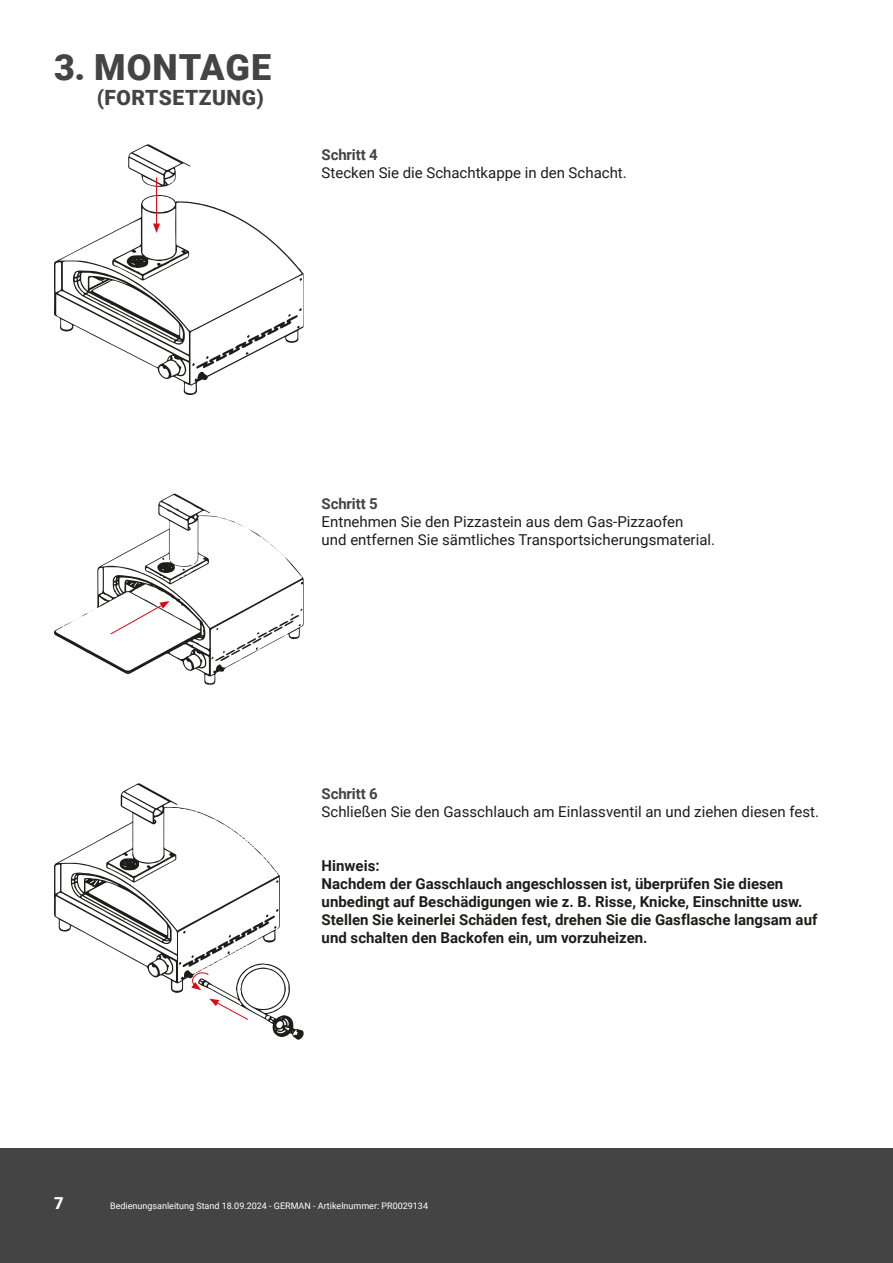
<style>
.page{position:relative;width:893px;height:1263px;background:#fff}
.page>*{position:absolute;margin:0;border:0;box-sizing:border-box;transform-origin:0 0}
.Große_Headline{font:900 36px "Roboto";letter-spacing:.025em;color:#454445}
.Große_Subheadline{font:900 21px "Roboto";letter-spacing:.025em;color:#454445}
.t1{font:900 16.5px "Roboto";color:#fff}
.Auszeichnungen_schwarz{font:700 15px/18px "Roboto";color:#1d1d1b}
.Fließtext{font:15px/18px "Roboto";color:#1d1d1b}
.Fließtext-2{font:700 15px "Roboto";letter-spacing:-.01em;color:#454445}
.Headlines_im_Fließtext{font:700 15px "Roboto";letter-spacing:-.01em;color:#454445}
.t2{font:9px "Roboto";color:#fff}
</style>
<div class="page">
<div style="left:0;top:1148px;width:893px;height:115px;background:#454445"></div>
<svg style="left:54px;top:493px;width:250px;height:192px"></svg>
<svg style="left:63px;top:608px;width:33px;height:18px"></svg>
<svg style="left:218px;top:517px;width:84px;height:59px"></svg>
<svg style="left:211px;top:609px;width:92px;height:52px"></svg>
<svg style="left:157px;top:558px;width:36px;height:18px"></svg>
<svg style="left:109px;top:588px;width:61px;height:47px"></svg>
<svg style="left:54px;top:195px;width:250px;height:200px"></svg>
<svg style="left:128px;top:144px;width:63px;height:43px"></svg>
<svg style="left:73px;top:266px;width:229px;height:103px"></svg>
<hr style="left:156px;top:178px;width:1px;height:48px;background:#e30614">
<svg style="left:153px;top:224px;width:7px;height:9px"></svg>
<svg style="left:54px;top:783px;width:226px;height:210px"></svg>
<svg style="left:71px;top:872px;width:101px;height:72px"></svg>
<svg style="left:179px;top:909px;width:125px;height:131px"></svg>
<p class="Große_Headline" style="left:54px;top:42px;width:219px">3. MONTAGE</p>
<p class="Große_Subheadline" style="left:97px;top:83px;width:168px">(FORTSETZUNG)</p>
<p class="Headlines_im_Fließtext" style="left:322px;top:144px;width:58px">Schritt 4</p>
<p class="Fließtext" style="left:322px;top:163px;width:307px">Stecken Sie die Schachtkappe in den Schacht.</p>
<p class="Fließtext-2" style="left:322px;top:493px;width:58px">Schritt 5</p>
<p class="Fließtext" style="left:322px;top:512px;width:395px">Entnehmen Sie den Pizzastein aus dem Gas-Pizzaofen<br>und entfernen Sie sämtliches Transportsicherungsmaterial.</p>
<p class="Fließtext-2" style="left:322px;top:783px;width:58px">Schritt 6</p>
<p class="Fließtext" style="left:322px;top:802px;width:499px">Schließen Sie den Gasschlauch am Einlassventil an und ziehen diesen fest.</p>
<p class="Auszeichnungen_schwarz" style="left:322px;top:856px;width:60px">Hinweis:</p>
<p class="Auszeichnungen_schwarz" style="left:322px;top:874px;width:497px">Nachdem der Gasschlauch angeschlossen ist, überprüfen Sie diesen unbedingt auf Beschädigungen wie z. B. Risse, Knicke, Einschnitte usw.<br>Stellen Sie keinerlei Schäden fest, drehen Sie die Gasflasche langsam auf und schalten den Backofen ein, um vorzuheizen.</p>
<p class="t1" style="left:54px;top:1191px;width:11px">7</p>
<p class="t2" style="left:110px;top:1199px;width:319px">Bedienungsanleitung Stand 18.09.2024 - GERMAN - Artikelnummer: PR0029134</p>
</div>
